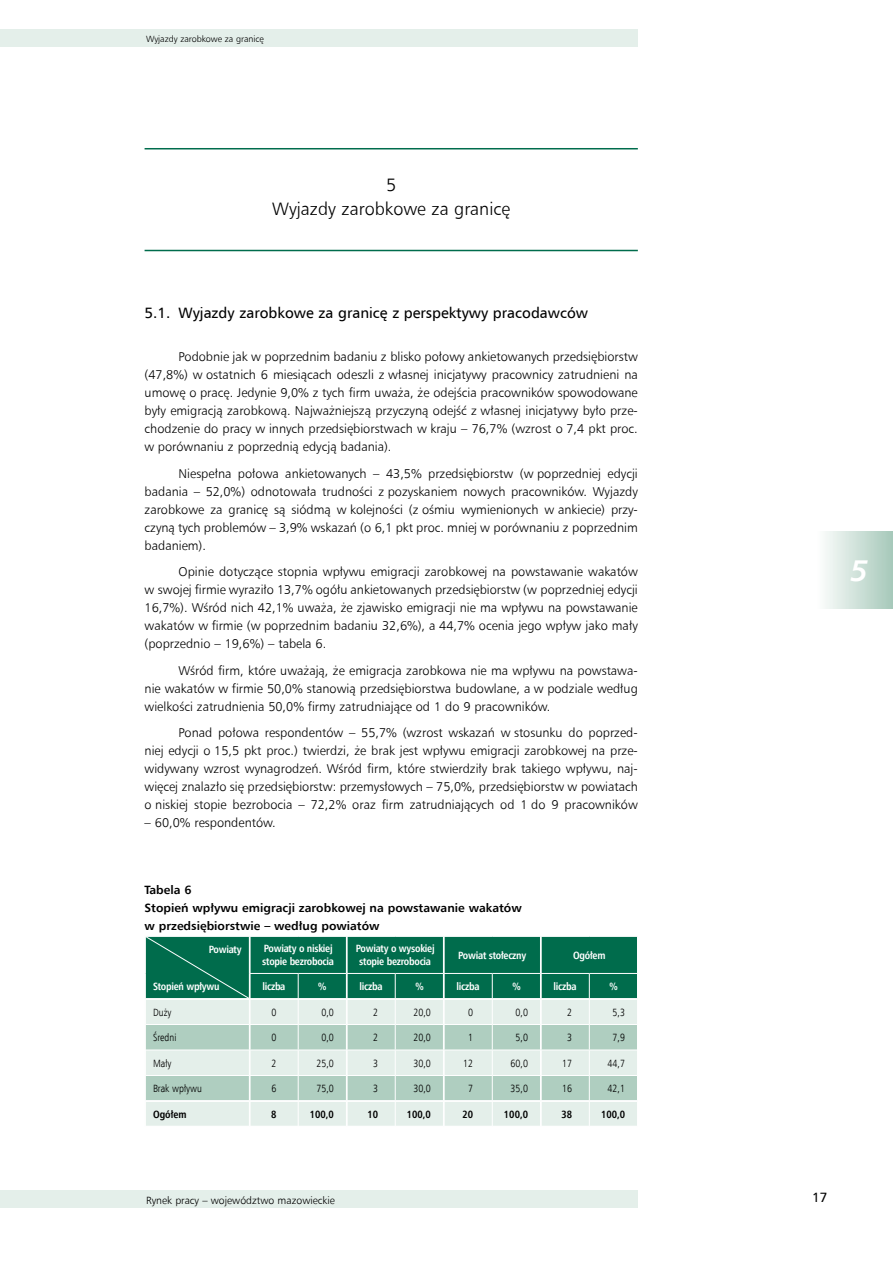
<style>
.page{position:relative;width:893px;height:1263px;background:#fff}
.page>*{position:absolute;margin:0;border:0;box-sizing:border-box;transform-origin:0 0}
.t1{font:italic 700 30px "Humnst 777 EU";color:#fff}
.t2{font:18px/24px "Humnst 777 Lt EU";color:#000;text-align:center}
.t3{font:15px "Humnst 777 EU";color:#000}
.t4{font:13.5px "Humnst 777 EU";color:#000}
.t5{font:12.75px/18px "Humnst 777 Lt EU";color:#000;text-align:justify}
.t6{font:700 12px/18px "Humnst 777 EU";color:#000}
.t7{font:700 10.5px/12.6px "Humnst 777 Cn EU";letter-spacing:-.025em;color:#fff}
.t8{font:10.5px "Humnst 777 Lt Cn EU";color:#000}
.t9{font:10.5px "Humnst 777 Lt EU";color:#000}
.t10{font:700 10.5px "Humnst 777 Cn EU";color:#000}
.t11{font:9px "Humnst 777 Lt EU";letter-spacing:-.005em;color:#000}
</style>
<div class="page">
<div style="left:0;top:30px;width:638px;height:17px;background:#e4efea"></div>
<div style="left:0;top:1191px;width:638px;height:17px;background:#e4efea"></div>
<div style="left:816px;top:531px;width:77px;height:77px;background:linear-gradient(to right,#fff,#a6c8ba)"></div>
<hr style="left:145px;top:148px;width:493px;height:1px;background:#006c4c">
<hr style="left:145px;top:250px;width:493px;height:1px;background:#006c4c">
<svg style="left:145px;top:936px;width:493px;height:190px;background:#91bfaf"></svg>
<p class="t11" style="left:146px;top:33px;width:119px">Wyjazdy zarobkowe za granicę</p>
<h2 class="t2" style="left:272px;top:172px;width:239px">5<br>Wyjazdy zarobkowe za granicę</h2>
<p class="t3" style="left:145px;top:303px;width:445px">5.1. Wyjazdy zarobkowe za granicę z perspektywy pracodawców</p>
<p class="t5" style="left:145px;top:347px;width:495px;text-indent:34px">Podobnie jak w poprzednim badaniu z blisko połowy ankietowanych przedsiębiorstw (47,8%) w ostatnich 6 miesiącach odeszli z własnej inicjatywy pracownicy zatrudnieni na umowę o pracę. Jedynie 9,0% z tych firm uważa, że odejścia pracowników spowodowane były emigracją zarobkową. Najważniejszą przyczyną odejść z własnej inicjatywy było prze&shy;chodzenie do pracy w innych przedsiębiorstwach w kraju – 76,7% (wzrost o 7,4 pkt proc. w porównaniu z poprzednią edycją badania).</p>
<p class="t5" style="left:145px;top:464px;width:495px;text-indent:34px">Niespełna połowa ankietowanych – 43,5% przedsiębiorstw (w poprzedniej edycji badania – 52,0%) odnotowała trudności z pozyskaniem nowych pracowników. Wyjazdy zarobkowe za granicę są siódmą w kolejności (z ośmiu wymienionych w ankiecie) przy&shy;czyną tych problemów – 3,9% wskazań (o 6,1 pkt proc. mniej w porównaniu z poprzednim badaniem).</p>
<p class="t5" style="left:145px;top:562px;width:495px;text-indent:34px">Opinie dotyczące stopnia wpływu emigracji zarobkowej na powstawanie wakatów w swojej firmie wyraziło 13,7% ogółu ankietowanych przedsiębiorstw (w poprzedniej edycji 16,7%). Wśród nich 42,1% uważa, że zjawisko emigracji nie ma wpływu na powstawanie wakatów w firmie (w poprzednim badaniu 32,6%), a 44,7% ocenia jego wpływ jako mały (poprzednio – 19,6%) – tabela 6.</p>
<p class="t5" style="left:145px;top:661px;width:495px;text-indent:34px">Wśród firm, które uważają, że emigracja zarobkowa nie ma wpływu na powstawa&shy;nie wakatów w firmie 50,0% stanowią przedsiębiorstwa budowlane, a w podziale według wielkości zatrudnienia 50,0% firmy zatrudniające od 1 do 9 pracowników.</p>
<p class="t5" style="left:145px;top:723px;width:495px;text-indent:34px">Ponad połowa respondentów – 55,7% (wzrost wskazań w stosunku do poprzed&shy;niej edycji o 15,5 pkt proc.) twierdzi, że brak jest wpływu emigracji zarobkowej na prze&shy;widywany wzrost wynagrodzeń. Wśród firm, które stwierdziły brak takiego wpływu, naj&shy;więcej znalazło się przedsiębiorstw: przemysłowych – 75,0%, przedsiębiorstw w powiatach o niskiej stopie bezrobocia – 72,2% oraz firm zatrudniających od 1 do 9 pracowników</p>
<p class="t5" style="left:145px;top:813px;width:133px">– 60,0% respondentów.</p>
<p class="t6" style="left:145px;top:880px;width:379px">Tabela 6<br>Stopień wpływu emigracji zarobkowej na powstawanie wakatów w przedsiębiorstwie – według powiatów</p>
<p class="t7" style="left:209px;top:942px;width:34px">Powiaty</p>
<p class="t7" style="left:153px;top:980px;width:68px">Stopień wpływu</p>
<p class="t7" style="left:262px;top:942px;width:73px">Powiaty o niskiej stopie bezrobocia</p>
<p class="t7" style="left:356px;top:942px;width:80px;text-align:center">Powiaty o wysokiej stopie bezrobocia</p>
<p class="t7" style="left:458px;top:949px;width:70px">Powiat stołeczny</p>
<p class="t7" style="left:573px;top:949px;width:34px">Ogółem</p>
<p class="t7" style="left:262px;top:980px;width:25px">liczba</p>
<p class="t7" style="left:318px;top:980px;width:10px">%</p>
<p class="t7" style="left:359px;top:980px;width:25px">liczba</p>
<p class="t7" style="left:415px;top:980px;width:10px">%</p>
<p class="t7" style="left:456px;top:980px;width:25px">liczba</p>
<p class="t7" style="left:512px;top:980px;width:10px">%</p>
<p class="t7" style="left:553px;top:980px;width:25px">liczba</p>
<p class="t7" style="left:609px;top:980px;width:10px">%</p>
<p class="t8" style="left:153px;top:1005px;width:20px">Duży</p>
<p class="t8" style="left:271px;top:1005px;width:7px">0</p>
<p class="t8" style="left:321px;top:1005px;width:14px">0,0</p>
<p class="t8" style="left:373px;top:1005px;width:7px">2</p>
<p class="t8" style="left:413px;top:1005px;width:19px">20,0</p>
<p class="t8" style="left:468px;top:1005px;width:7px">0</p>
<p class="t8" style="left:515px;top:1005px;width:14px">0,0</p>
<p class="t8" style="left:567px;top:1005px;width:7px">2</p>
<p class="t8" style="left:612px;top:1005px;width:14px">5,3</p>
<p class="t8" style="left:153px;top:1031px;width:25px">Średni</p>
<p class="t8" style="left:271px;top:1031px;width:7px">0</p>
<p class="t8" style="left:321px;top:1031px;width:14px">0,0</p>
<p class="t8" style="left:373px;top:1031px;width:7px">2</p>
<p class="t8" style="left:413px;top:1031px;width:19px">20,0</p>
<p class="t8" style="left:468px;top:1031px;width:7px">1</p>
<p class="t8" style="left:515px;top:1031px;width:14px">5,0</p>
<p class="t8" style="left:567px;top:1031px;width:7px">3</p>
<p class="t8" style="left:612px;top:1031px;width:14px">7,9</p>
<p class="t8" style="left:153px;top:1056px;width:20px">Mały</p>
<p class="t8" style="left:271px;top:1056px;width:7px">2</p>
<p class="t8" style="left:316px;top:1056px;width:19px">25,0</p>
<p class="t8" style="left:373px;top:1056px;width:7px">3</p>
<p class="t8" style="left:413px;top:1056px;width:19px">30,0</p>
<p class="t8" style="left:463px;top:1056px;width:12px">12</p>
<p class="t8" style="left:510px;top:1056px;width:19px">60,0</p>
<p class="t8" style="left:562px;top:1056px;width:12px">17</p>
<p class="t8" style="left:607px;top:1056px;width:19px">44,7</p>
<p class="t8" style="left:153px;top:1082px;width:51px">Brak wpływu</p>
<p class="t8" style="left:271px;top:1082px;width:7px">6</p>
<p class="t8" style="left:316px;top:1082px;width:19px">75,0</p>
<p class="t8" style="left:373px;top:1082px;width:7px">3</p>
<p class="t8" style="left:413px;top:1082px;width:19px">30,0</p>
<p class="t8" style="left:468px;top:1082px;width:7px">7</p>
<p class="t8" style="left:510px;top:1082px;width:19px">35,0</p>
<p class="t8" style="left:562px;top:1082px;width:12px">16</p>
<p class="t8" style="left:607px;top:1082px;width:19px">42,1</p>
<p class="t10" style="left:153px;top:1107px;width:35px">Ogółem</p>
<p class="t10" style="left:271px;top:1107px;width:7px">8</p>
<p class="t10" style="left:310px;top:1107px;width:26px">100,0</p>
<p class="t10" style="left:367px;top:1107px;width:12px">10</p>
<p class="t10" style="left:407px;top:1107px;width:26px">100,0</p>
<p class="t10" style="left:462px;top:1107px;width:12px">20</p>
<p class="t10" style="left:504px;top:1107px;width:26px">100,0</p>
<p class="t10" style="left:562px;top:1107px;width:12px">38</p>
<p class="t10" style="left:601px;top:1107px;width:26px">100,0</p>
<h1 class="t1" style="left:850px;top:551px;width:19px">5</h1>
<p class="t9" style="left:146px;top:1193px;width:190px">Rynek pracy – województwo mazowieckie</p>
<p class="t4" style="left:812px;top:1189px;width:17px">17</p>
</div>
